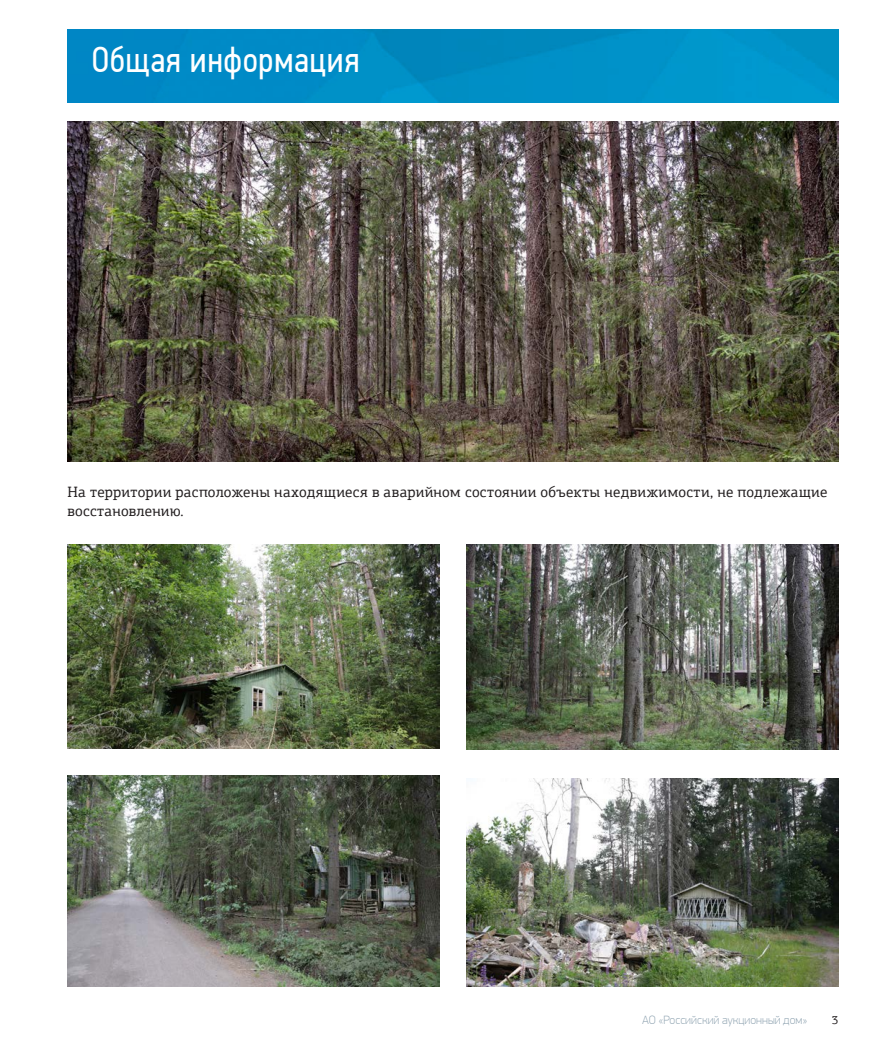
<style>
.page{position:relative;width:893px;height:1063px;background:#fff}
.page>*{position:absolute;margin:0;border:0;box-sizing:border-box;transform-origin:0 0}
.text_basic{font:36px "PF Din Text Cond Pro";letter-spacing:.015em;color:#fff}
.Sidebar_Right_Text{font:15px/19.5px "PF Agora Slab Pro";letter-spacing:.02em;color:#231f20}
.t1{font:100 12px "PF Din Display Pro";letter-spacing:.005em;color:#8ca1af}
.text_basic-2{font:12px "PF Agora Slab Pro";color:#231f20}
</style>
<div class="page">
<img style="left:67px;top:30px;width:772px;height:72px">
<img style="left:68px;top:545px;width:372px;height:203px">
<img style="left:467px;top:545px;width:372px;height:204px">
<img style="left:68px;top:122px;width:771px;height:339px">
<img style="left:68px;top:776px;width:372px;height:210px">
<img style="left:467px;top:778px;width:372px;height:208px">
<p class="text_basic" style="left:92px;top:38px;width:269px">Общая информация</p>
<p class="Sidebar_Right_Text" style="left:68px;top:482px;width:761px">На территории расположены находящиеся в аварийном состоянии объекты недвижимости, не подлежащие восстановлению.</p>
<p class="t1" style="left:642px;top:1013px;width:167px">АО «Российский аукционный дом»</p>
<p class="text_basic-2" style="left:832px;top:1013px;width:8px">3</p>
</div>
